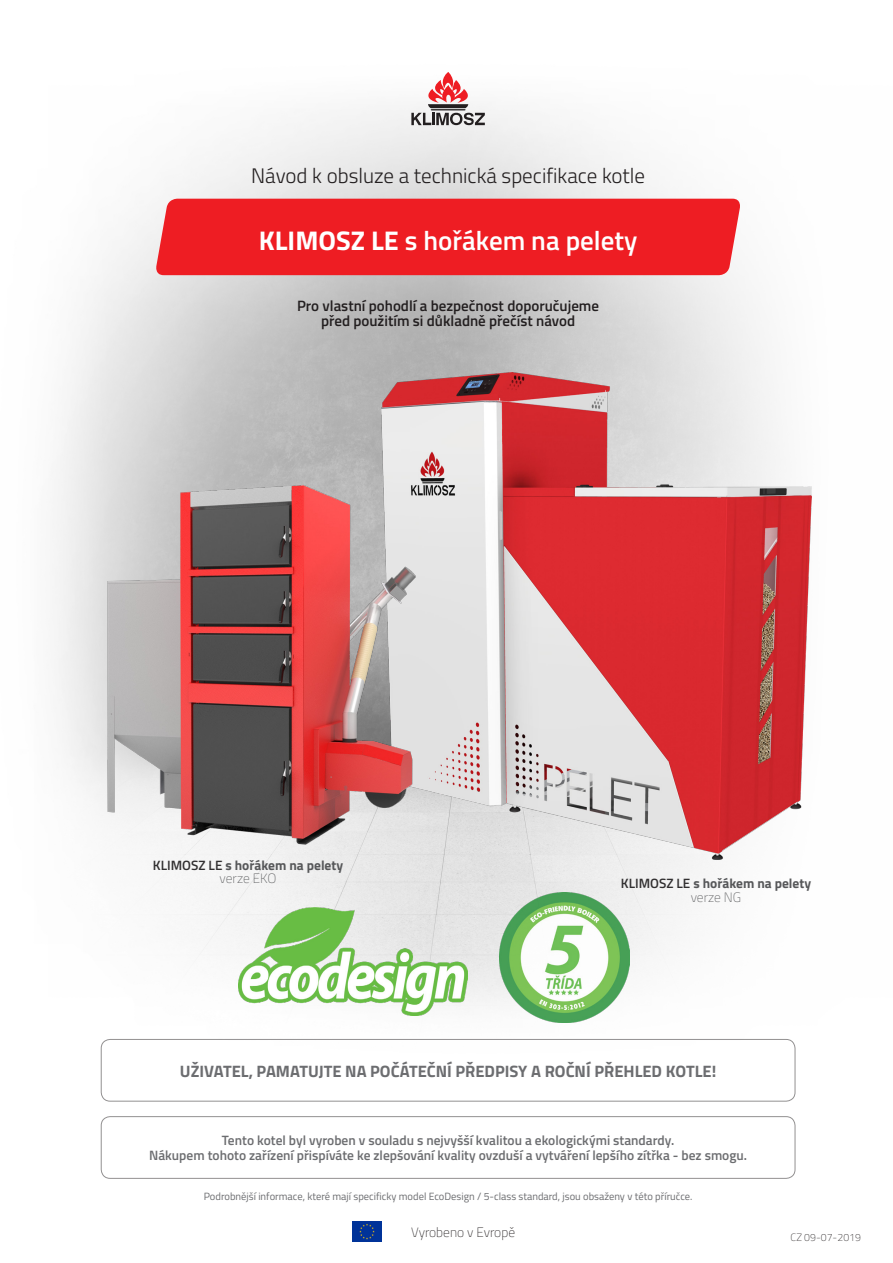
<style>
.page{position:relative;width:893px;height:1263px;background:#fff}
.page>*{position:absolute;margin:0;border:0;box-sizing:border-box;transform-origin:0 0}
.t1{font:600 27px "Titillium Web";color:#fff}
.t2{font:300 21px "Titillium Web";color:#231f20}
.t3{font:700 16.5px "Titillium Web";color:#6c6d70}
.t4{font:600 15px/15px "Titillium Web";color:#231f20;text-align:center}
.t5{font:600 13.5px/15px "Titillium Web";color:#6c6d70;text-align:center}
.t6{font:700 13.5px/13.5px "Titillium Web";color:#57585a;text-align:center}
.t7{font:100 13.5px "Titillium Web";color:#231f20}
.t8{font:10.5px "Titillium Web";color:#6c6d70}
.t9{font:100 10.5px "Titillium Web";color:#231f20}
.s1{font-weight:700}
.s2{font-weight:600;color:#312f30}
.s3{font-weight:100}
</style>
<div class="page">
<img style="left:53px;top:106px;width:759px;height:962px">
<svg style="left:411px;top:72px;width:74px;height:53px"></svg>
<img style="left:499px;top:892px;width:130px;height:131px">
<img style="left:238px;top:907px;width:229px;height:109px">
<div style="left:155px;top:199px;width:586px;height:76px;background:#ee1d23"></div>
<div style="left:101px;top:1116px;width:694px;height:63px;border:1px solid #231f20;border-radius:9px"></div>
<div style="left:101px;top:1039px;width:694px;height:62px;border:1px solid #231f20;border-radius:9px"></div>
<img style="left:382px;top:373px;width:429px;height:487px">
<img style="left:96px;top:455px;width:325px;height:402px">
<img style="left:353px;top:1221px;width:29px;height:20px">
<h2 class="t2" style="left:251px;top:160px;width:395px">Návod k obsluze a technická specifikace kotle</h2>
<h1 class="t1" style="left:259px;top:221px;width:380px"><span class="s1">KLIMOSZ LE</span> s hořákem na pelety</h1>
<p class="t4" style="left:297px;top:297px;width:304px">Pro vlastní pohodlí a bezpečnost doporučujeme před použitím si důkladně přečíst návod</p>
<p class="t6" style="left:153px;top:857px;width:192px"><span class="s2">KLIMOSZ LE</span> s hořákem na pelety <span class="s3">verze EKO</span></p>
<p class="t6" style="left:621px;top:876px;width:192px"><span class="s2">KLIMOSZ LE</span> s hořákem na pelety <span class="s3">verze NG</span></p>
<p class="t3" style="left:180px;top:1059px;width:538px">UŽIVATEL, PAMATUJTE NA POČÁTEČNÍ PŘEDPISY A ROČNÍ PŘEHLED KOTLE!</p>
<p class="t5" style="left:149px;top:1132px;width:599px">Tento kotel byl vyroben v souladu s nejvyšší kvalitou a ekologickými standardy.<br>Nákupem tohoto zařízení přispíváte ke zlepšování kvality ovzduší a vytváření lepšího zítřka - bez smogu.</p>
<p class="t8" style="left:204px;top:1188px;width:490px">Podrobnější informace, které mají specificky model EcoDesign / 5-class standard, jsou obsaženy v této příručce.</p>
<p class="t7" style="left:411px;top:1222px;width:106px">Vyrobeno v Evropě</p>
<p class="t9" style="left:791px;top:1230px;width:72px">CZ 09-07-2019</p>
</div>
